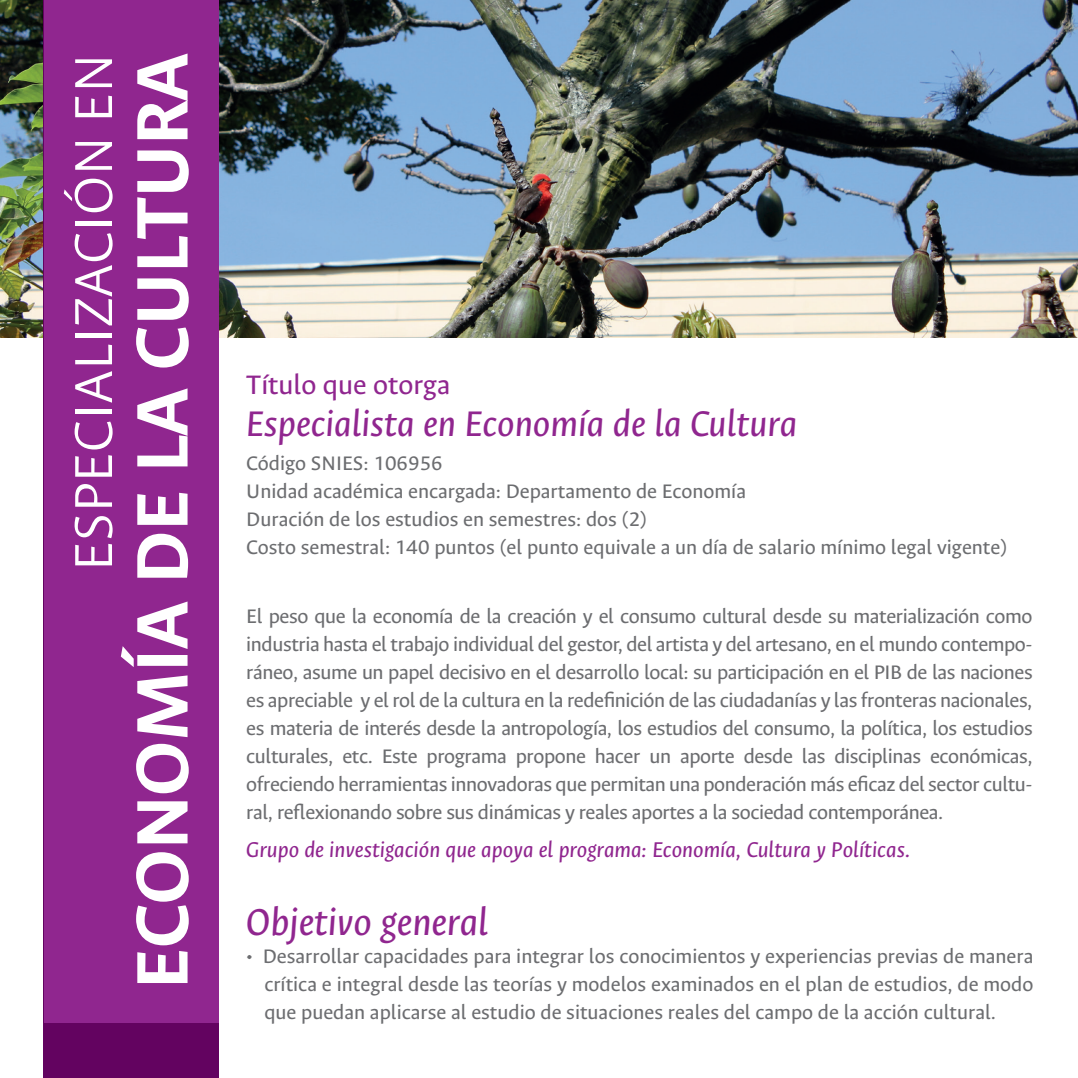
<style>
.page{position:relative;width:1078px;height:1078px;background:#fff}
.page>*{position:absolute;margin:0;border:0;box-sizing:border-box;transform-origin:0 0}
.t1{font:700 82px "Ancizar Sans";color:#fff}
.t2{font:300 60.2px "Ancizar Sans";color:#fff}
.t3{font:italic 42px "Ancizar Sans";color:#90268f}
.t4{font:italic 40px "Ancizar Sans";color:#90268f}
.t5{font:30px "Ancizar Sans";color:#90268f}
.t6{font:italic 24px "Ancizar Sans";color:#90268f}
.t7{font:22px/28px "Ancizar Sans";color:#6c6d70;text-align:justify}
</style>
<div class="page">
<img style="left:0;top:0;width:1077px;height:337px">
<div style="left:44px;top:0;width:175px;height:1077px;background:#630360"></div>
<div style="left:44px;top:0;width:175px;height:1022px;background:#90268f"></div>
<h2 class="t2" style="left:61px;top:571px;width:519px;rotate:-90deg">ESPECIALIZACIÓN EN</h2>
<h1 class="t1" style="left:116px;top:988px;width:936px;rotate:-90deg">ECONOMÍA DE LA CULTURA</h1>
<h3 class="t5" style="left:246px;top:368px;width:205px">Título que otorga</h3>
<h3 class="t4" style="left:246px;top:402px;width:552px">Especialista en Economía de la Cultura</h3>
<p class="t7" style="left:246px;top:449px;width:762px;text-align:left">Código SNIES: 106956<br>Unidad académica encargada: Departamento de Economía<br>Duración de los estudios en semestres: dos (2)<br>Costo semestral: 140 puntos (el punto equivale a un día de salario mínimo legal vigente)</p>
<p class="t7" style="left:246px;top:602px;width:787px">El peso que la economía de la creación y el consumo cultural desde su materialización como industria hasta el trabajo individual del gestor, del artista y del artesano, en el mundo contempo&shy;ráneo, asume un papel decisivo en el desarrollo local: su participación en el PIB de las naciones es apreciable y el rol de la cultura en la redefinición de las ciudadanías y las fronteras nacionales, es materia de interés desde la antropología, los estudios del consumo, la política, los estudios culturales, etc. Este programa propone hacer un aporte desde las disciplinas económicas, ofreciendo herramientas innovadoras que permitan una ponderación más eficaz del sector cultu&shy;ral, reflexionando sobre sus dinámicas y reales aportes a la sociedad contemporánea.</p>
<p class="t6" style="left:246px;top:836px;width:665px">Grupo de investigación que apoya el programa: Economía, Cultura y Políticas.</p>
<h3 class="t3" style="left:246px;top:898px;width:243px">Objetivo general</h3>
<p class="t7" style="left:264px;top:942px;width:770px;text-indent:-18px">• Desarrollar capacidades para integrar los conocimientos y experiencias previas de manera crítica e integral desde las teorías y modelos examinados en el plan de estudios, de modo que puedan aplicarse al estudio de situaciones reales del campo de la acción cultural.</p>
</div>
